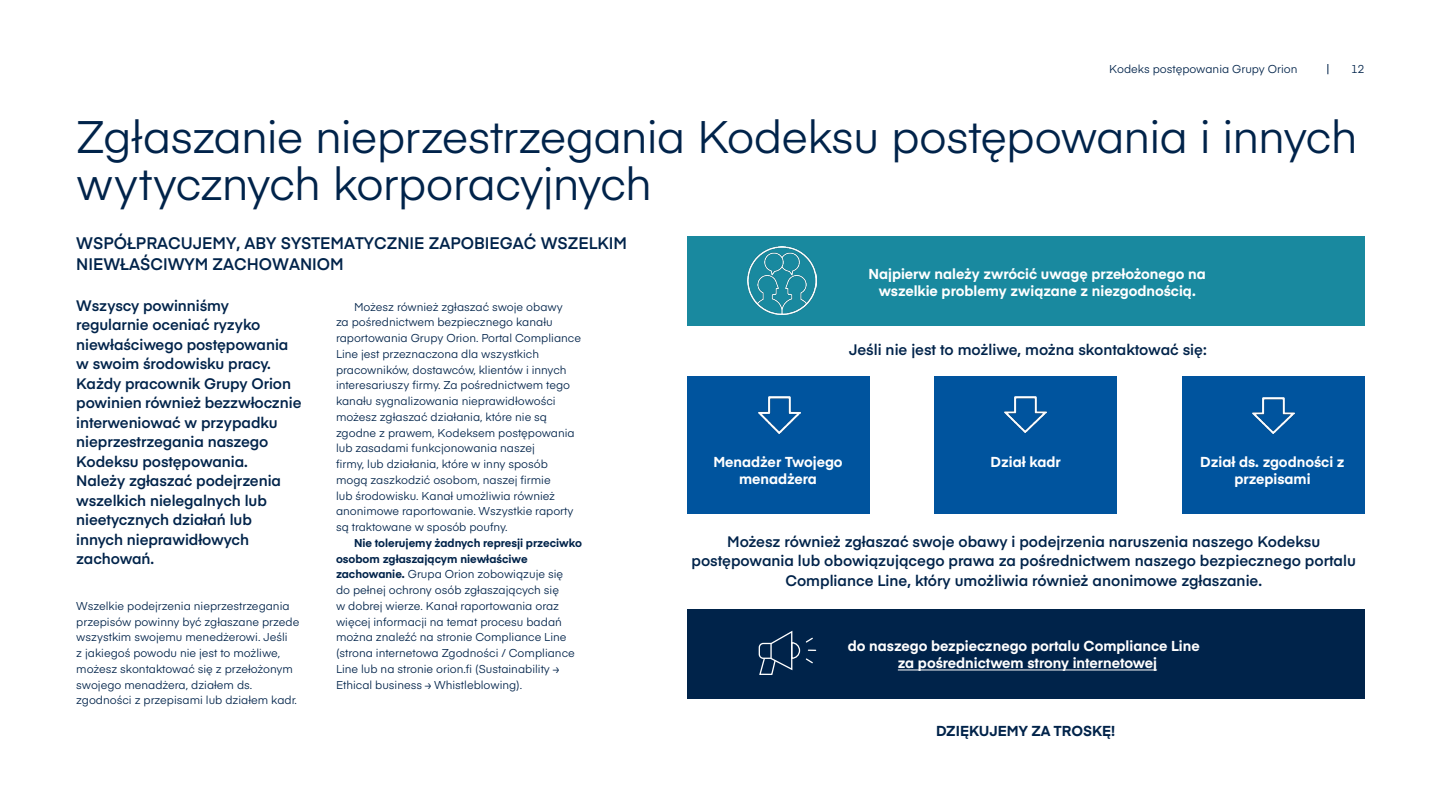
<style>
.page{position:relative;width:1440px;height:810px;background:#fff}
.page>*{position:absolute;margin:0;border:0;box-sizing:border-box;transform-origin:0 0}
.t1{font:45px/46.5px "Eina 03";letter-spacing:-.02em;color:#00234a}
.H1_sub{font:600 16.5px/21px "Eina 03";color:#00234a}
.ingressi{font:600 15px/19.5px "Eina 03";letter-spacing:-.005em;color:#00234a}
.t2{font:700 14.25px/16.5px "Eina 03";color:#fff;text-align:center}
.t3{font:700 14.25px "Eina 03";color:#00234a}
.Leipis_indent{font:11.25px/15.8px "Eina 03";color:#00234a}
.Leipis{font:11.25px/15.8px "Eina 03";color:#00234a}
.s1{font-weight:700}
.s2{color:#00234a}
</style>
<div class="page">
<div style="left:687px;top:236px;width:677px;height:90px;background:#19899f"></div>
<img style="left:748px;top:246px;width:68px;height:69px">
<div style="left:687px;top:609px;width:677px;height:90px;background:#00234a"></div>
<hr style="left:898px;top:670px;width:259px;height:1px;background:#fff">
<div style="left:687px;top:377px;width:182px;height:137px;background:#00549e"></div>
<img style="left:759px;top:397px;width:42px;height:36px">
<div style="left:935px;top:377px;width:182px;height:137px;background:#00549e"></div>
<img style="left:1005px;top:397px;width:42px;height:36px">
<div style="left:1182px;top:377px;width:182px;height:137px;background:#00549e"></div>
<img style="left:1252px;top:397px;width:42px;height:37px">
<svg style="left:759px;top:631px;width:57px;height:44px"></svg>
<p class="Leipis_indent" style="left:1109px;top:61px;width:190px">Kodeks postępowania Grupy Orion</p>
<p class="Leipis_indent" style="left:1351px;top:61px;width:15px">12</p>
<h1 class="t1" style="left:76px;top:111px;width:1283px">Zgłaszanie nieprzestrzegania Kodeksu postępowania i innych wytycznych korporacyjnych</h1>
<p class="H1_sub" style="left:76px;top:232px;width:552px">WSPÓŁPRACUJEMY, ABY SYSTEMATYCZNIE ZAPOBIEGAĆ WSZELKIM<br>NIEWŁAŚCIWYM ZACHOWANIOM</p>
<p class="ingressi" style="left:76px;top:294px;width:227px">Wszyscy powinniśmy regularnie oceniać ryzyko niewłaściwego postępowania w swoim środowisku pracy.<br>Każdy pracownik Grupy Orion powinien również bezzwłocznie interweniować w przypadku nieprzestrzegania naszego<br>Kodeksu postępowania.<br>Należy zgłaszać podejrzenia wszelkich nielegalnych lub nieetycznych działań lub innych nieprawidłowych zachowań.</p>
<p class="Leipis" style="left:76px;top:597px;width:225px">Wszelkie podejrzenia nieprzestrzegania przepisów powinny być zgłaszane przede wszystkim swojemu menedżerowi. Jeśli<br>z jakiegoś powodu nie jest to możliwe, możesz skontaktować się z przełożonym swojego menadżera, działem ds. zgodności z przepisami lub działem kadr.</p>
<p class="Leipis_indent" style="left:336px;top:298px;width:247px;text-indent:18px">Możesz również zgłaszać swoje obawy<br>za pośrednictwem bezpiecznego kanału raportowania Grupy Orion. Portal Compliance Line jest przeznaczona dla wszystkich pracowników, dostawców, klientów i innych interesariuszy firmy. Za pośrednictwem tego kanału sygnalizowania nieprawidłowości możesz zgłaszać działania, które nie są zgodne z prawem, Kodeksem postępowania lub zasadami funkcjonowania naszej<br>firmy, lub działania, które w inny sposób mogą zaszkodzić osobom, naszej firmie<br>lub środowisku. Kanał umożliwia również anonimowe raportowanie. Wszystkie raporty są traktowane w sposób poufny.</p>
<p class="Leipis_indent" style="left:336px;top:534px;width:248px;text-indent:18px"><span class="s1">Nie tolerujemy żadnych represji przeciwko osobom zgłaszającym niewłaściwe zachowanie.</span> Grupa Orion zobowiązuje się<br>do pełnej ochrony osób zgłaszających się<br>w dobrej wierze. Kanał raportowania oraz więcej informacji na temat procesu badań można znaleźć na stronie Compliance Line (strona internetowa Zgodności / Compliance Line lub na stronie orion.fi (Sustainability ≥ Ethical business ≥ Whistleblowing).</p>
<h2 class="t2" style="left:868px;top:265px;width:339px">Najpierw należy zwrócić uwagę przełożonego na wszelkie problemy związane z niezgodnością.</h2>
<p class="ingressi" style="left:849px;top:339px;width:360px">Jeśli nie jest to możliwe, można skontaktować się:</p>
<h2 class="t2" style="left:713px;top:453px;width:131px">Menadżer Twojego menadżera</h2>
<h2 class="t2" style="left:990px;top:453px;width:72px">Dział kadr</h2>
<h2 class="t2" style="left:1200px;top:453px;width:146px">Dział ds. zgodności z przepisami</h2>
<p class="ingressi" style="left:692px;top:531px;width:666px;text-align:center">Możesz również zgłaszać swoje obawy i podejrzenia naruszenia naszego Kodeksu postępowania lub obowiązującego prawa za pośrednictwem naszego bezpiecznego portalu<br>Compliance Line, który umożliwia również anonimowe zgłaszanie.</p>
<h2 class="t2" style="left:848px;top:637px;width:357px">do naszego bezpiecznego portalu Compliance Line<span class="s2">, </span>za pośrednictwem strony internetowej</h2>
<h2 class="t3" style="left:936px;top:720px;width:180px">DZIĘKUJEMY ZA TROSKĘ!</h2>
</div>
